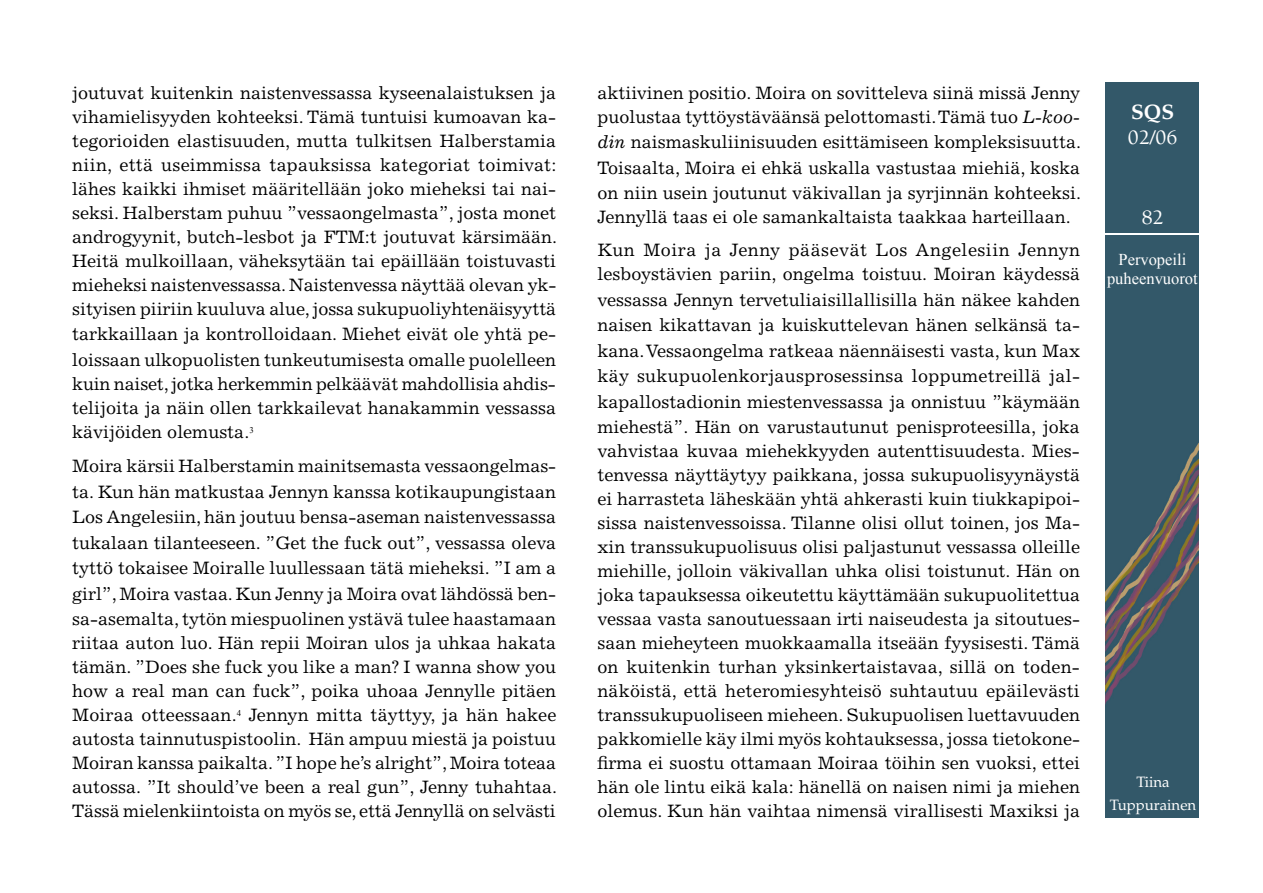
<style>
.page{position:relative;width:1263px;height:893px;background:#fff}
.page>*{position:absolute;margin:0;border:0;box-sizing:border-box;transform-origin:0 0}
.t1{font:500 21px "Berkeley";color:#fff}
.t2{font:700 21px "Palatino";color:#fff}
.t3{font:18px/24.5px "Excelsior";color:#000;text-align:justify}
.t4{font:16.5px/19.8px "Times New Roman";color:#fff;text-align:center}
.t5{font:15px/22.8px "Palatino";color:#fff;text-align:center}
.s1{font-style:italic}
</style>
<div class="page">
<img style="left:1106px;top:82px;width:92px;height:736px">
<hr style="left:1100px;top:233px;width:103px;height:2px;background:#fff">
<p class="t3" style="left:72px;top:80px;width:486px">joutuvat kuitenkin naistenvessassa kyseenalaistuksen ja vihamielisyyden kohteeksi. Tämä tuntuisi kumoavan ka&shy;tegorioiden elastisuuden, mutta tulkitsen Halberstamia niin, että useimmissa tapauksissa kategoriat toimivat: lähes kaikki ihmiset määritellään joko mieheksi tai nai&shy;seksi. Halberstam puhuu ”vessaongelmasta”, josta monet androgyynit, butch-lesbot ja FTM:t joutuvat kärsimään.<br>Heitä mulkoillaan, väheksytään tai epäillään toistuvasti mieheksi naistenvessassa. Naistenvessa näyttää olevan yk&shy;sityisen piiriin kuuluva alue, jossa sukupuoliyhtenäisyyttä tarkkaillaan ja kontrolloidaan. Miehet eivät ole yhtä pe&shy;loissaan ulkopuolisten tunkeutumisesta omalle puolelleen kuin naiset, jotka herkemmin pelkäävät mahdollisia ahdis&shy;telijoita ja näin ollen tarkkailevat hanakammin vessassa kävijöiden olemusta.<sup>3</sup></p>
<p class="t3" style="left:72px;top:454px;width:486px">Moira kärsii Halberstamin mainitsemasta vessaongelmas&shy;ta. Kun hän matkustaa Jennyn kanssa kotikaupungistaan Los Angelesiin, hän joutuu bensa-aseman naistenvessassa tukalaan tilanteeseen. ”Get the fuck out”, vessassa oleva tyttö tokaisee Moiralle luullessaan tätä mieheksi. ”I am a girl”, Moira vastaa. Kun Jenny ja Moira ovat lähdössä ben&shy;sa-asemalta, tytön miespuolinen ystävä tulee haastamaan riitaa auton luo. Hän repii Moiran ulos ja uhkaa hakata tämän. ”Does she fuck you like a man? I wanna show you how a real man can fuck”, poika uhoaa Jennylle pitäen Moiraa otteessaan.<sup>4</sup> Jennyn mitta täyttyy, ja hän hakee autosta tainnutuspistoolin. Hän ampuu miestä ja poistuu Moiran kanssa paikalta. ”I hope he’s alright”, Moira toteaa autossa. ”It should’ve been a real gun”, Jenny tuhahtaa.<br>Tässä mielenkiintoista on myös se, että Jennyllä on selvästi</p>
<p class="t3" style="left:597px;top:80px;width:485px;line-height:24.9px">aktiivinen positio. Moira on sovitteleva siinä missä Jenny puolustaa tyttöystäväänsä pelottomasti. Tämä tuo <span class="s1">L-koo&shy;din</span> naismaskuliinisuuden esittämiseen kompleksisuutta.<br>Toisaalta, Moira ei ehkä uskalla vastustaa miehiä, koska on niin usein joutunut väkivallan ja syrjinnän kohteeksi.<br>Jennyllä taas ei ole samankaltaista taakkaa harteillaan.</p>
<p class="t3" style="left:597px;top:238px;width:484px">Kun Moira ja Jenny pääsevät Los Angelesiin Jennyn lesboystävien pariin, ongelma toistuu. Moiran käydessä vessassa Jennyn tervetuliaisillallisilla hän näkee kahden naisen kikattavan ja kuiskuttelevan hänen selkänsä ta&shy;kana. Vessaongelma ratkeaa näennäisesti vasta, kun Max käy sukupuolenkorjausprosessinsa loppumetreillä jal&shy;kapallostadionin miestenvessassa ja onnistuu ”käymään miehestä”. Hän on varustautunut penisproteesilla, joka vahvistaa kuvaa miehekkyyden autenttisuudesta. Mies&shy;tenvessa näyttäytyy paikkana, jossa sukupuolisyynäystä ei harrasteta läheskään yhtä ahkerasti kuin tiukkapipoi&shy;sissa naistenvessoissa. Tilanne olisi ollut toinen, jos Ma&shy;xin transsukupuolisuus olisi paljastunut vessassa olleille miehille, jolloin väkivallan uhka olisi toistunut. Hän on joka tapauksessa oikeutettu käyttämään sukupuolitettua vessaa vasta sanoutuessaan irti naiseudesta ja sitoutues&shy;saan mieheyteen muokkaamalla itseään fyysisesti. Tämä on kuitenkin turhan yksinkertaistavaa, sillä on toden&shy;näköistä, että heteromiesyhteisö suhtautuu epäilevästi transsukupuoliseen mieheen. Sukupuolisen luettavuuden pakkomielle käy ilmi myös kohtauksessa, jossa tietokone&shy;firma ei suostu ottamaan Moiraa töihin sen vuoksi, ettei hän ole lintu eikä kala: hänellä on naisen nimi ja miehen olemus. Kun hän vaihtaa nimensä virallisesti Maxiksi ja</p>
<p class="t2" style="left:1131px;top:99px;width:45px">SQS</p>
<p class="t1" style="left:1128px;top:126px;width:51px">02/06</p>
<p class="t1" style="left:1142px;top:207px;width:23px">82</p>
<p class="t4" style="left:1107px;top:249px;width:92px">Pervopeili puheenvuorot</p>
<p class="t5" style="left:1110px;top:771px;width:88px">Tiina<br>Tuppurainen</p>
</div>
